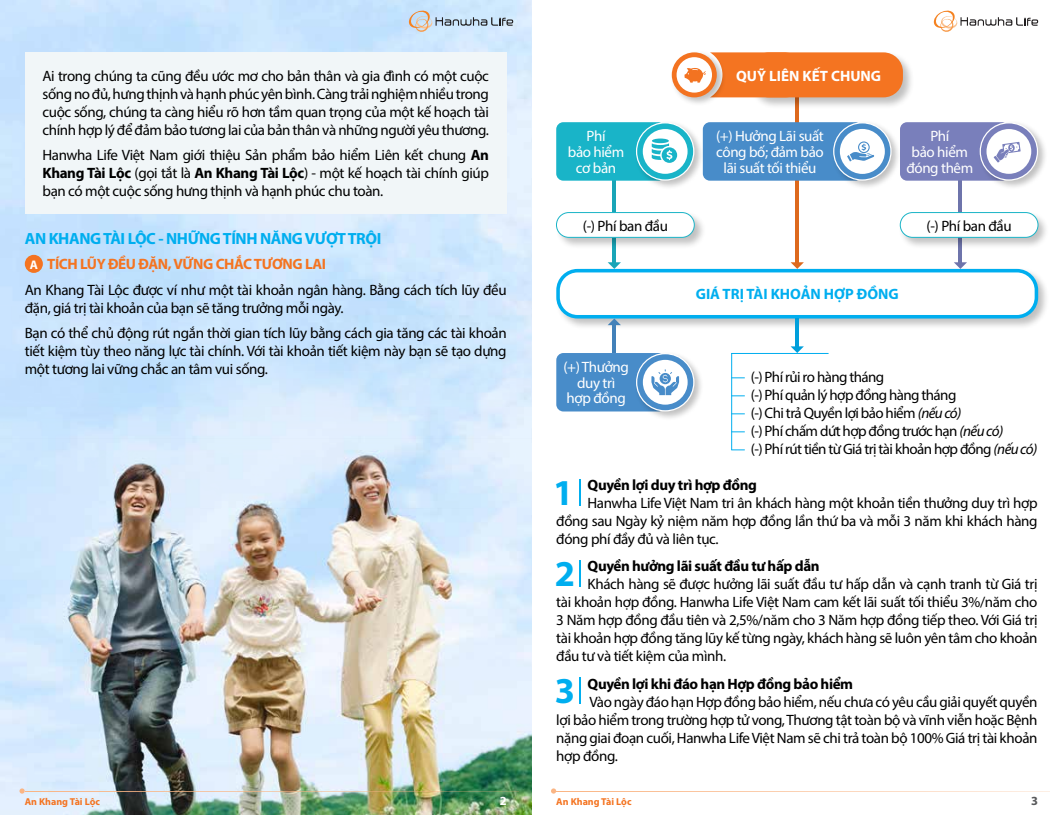
<style>
.page{position:relative;width:1063px;height:815px;background:#fff}
.page>*{position:absolute;margin:0;border:0;box-sizing:border-box;transform-origin:0 0}
.t1{font:700 36.62px "Myriad Pro";color:#00aeef}
.t2{font:700 16.25px "Myriad Pro";letter-spacing:-.025em;color:#00aeef}
.t3{font:15px/18px "Myriad Pro";letter-spacing:-.025em;color:#000;text-align:justify}
.t4{font:15px/15.6px "Myriad Pro";letter-spacing:-.025em;color:#fff;text-align:center}
.t5{font:700 15px "Myriad Pro";letter-spacing:-.025em;color:#000}
.t6{font:700 15px "Myriad Pro";letter-spacing:-.025em;color:#f47421}
.t7{font:700 15px "Myriad Pro";color:#00aeef}
.t8{font:700 15px "Myriad Pro";color:#fff}
.t9{font:700 12.5px "Myriad Pro";color:#58595b}
.t10{font:700 12.5px "Myriad Pro";color:#fff}
.t11{font:700 10px "Myriad Pro";color:#f47421}
.s1{font-weight:700}
.s2{font-size:12.5px;color:#fff}
.s3{font-style:italic}
</style>
<div class="page">
<svg style="left:933px;top:10px;width:105px;height:22px"></svg>
<svg style="left:551px;top:788px;width:5px;height:6px"></svg>
<hr style="left:556px;top:791px;width:494px;height:1px;background:#fab584">
<img style="left:0;top:508px;width:531px;height:307px">
<img style="left:0;top:0;width:531px;height:508px">
<hr style="left:579px;top:678px;width:2px;height:26px;background:#00aeef">
<hr style="left:579px;top:560px;width:2px;height:26px;background:#00aeef">
<hr style="left:579px;top:479px;width:2px;height:26px;background:#00aeef">
<div style="left:25px;top:255px;width:18px;height:18px;background:#f47421;border-radius:50%"></div>
<div style="left:555px;top:267px;width:495px;height:63px;background:#000;opacity:.25"></div>
<div style="left:558px;top:271px;width:478px;height:46px;background:#fff;border-radius:19px"></div>
<div style="left:556px;top:269px;width:482px;height:50px;border:4px solid #00aeef;border-radius:19px"></div>
<hr style="left:795px;top:97px;width:4px;height:166px;background:#dd691d">
<svg style="left:791px;top:262px;width:13px;height:7px"></svg>
<div style="left:748px;top:50px;width:167px;height:59px;background:#000;opacity:.25"></div>
<div style="left:749px;top:52px;width:154px;height:45px;background:#f47421;border-radius:19px"></div>
<div style="left:670px;top:50px;width:57px;height:57px;background:#000;opacity:.25"></div>
<svg style="left:672px;top:52px;width:45px;height:45px"></svg>
<div style="left:677px;top:57px;width:35px;height:36px;background:#fff;border-radius:50%"></div>
<svg style="left:685px;top:52px;width:121px;height:45px"></svg>
<hr style="left:613px;top:181px;width:3px;height:84px;background:#19a5b7">
<svg style="left:608px;top:262px;width:13px;height:7px"></svg>
<hr style="left:613px;top:322px;width:3px;height:31px;background:#4281b9">
<svg style="left:608px;top:319px;width:13px;height:6px"></svg>
<hr style="left:959px;top:181px;width:3px;height:84px;background:#6e74ab">
<svg style="left:954px;top:262px;width:13px;height:7px"></svg>
<div style="left:555px;top:211px;width:151px;height:38px;background:#000;opacity:.25"></div>
<div style="left:556px;top:213px;width:138px;height:24px;background:#fff;border-radius:12px"></div>
<div style="left:556px;top:212px;width:138px;height:26px;border:1px solid #1ab4c7;border-radius:12px"></div>
<div style="left:899px;top:211px;width:151px;height:38px;background:#000;opacity:.25"></div>
<div style="left:900px;top:213px;width:138px;height:24px;background:#fff;border-radius:12px"></div>
<div style="left:900px;top:212px;width:138px;height:26px;border:1px solid #1ab4c7;border-radius:12px"></div>
<hr style="left:731px;top:353px;width:1px;height:97px;background:#00aeef">
<hr style="left:731px;top:353px;width:98px;height:1px;background:#00aeef">
<svg style="left:731px;top:377px;width:14px;height:1px"></svg>
<svg style="left:731px;top:413px;width:14px;height:1px"></svg>
<svg style="left:731px;top:395px;width:14px;height:1px"></svg>
<svg style="left:731px;top:431px;width:14px;height:1px"></svg>
<svg style="left:731px;top:449px;width:14px;height:1px"></svg>
<div style="left:556px;top:353px;width:109px;height:58px;background:#488cc9;border-radius:7px"></div>
<div style="left:634px;top:351px;width:70px;height:70px;background:#000;opacity:.25"></div>
<svg style="left:637px;top:354px;width:57px;height:57px"></svg>
<div style="left:636px;top:353px;width:58px;height:58px;border:1px solid #fff;border-radius:50%"></div>
<div style="left:643px;top:360px;width:45px;height:45px;background:#fff;border-radius:50%"></div>
<div style="left:900px;top:122px;width:109px;height:59px;background:#797fbb;border-radius:7px"></div>
<div style="left:978px;top:120px;width:69px;height:70px;background:#000;opacity:.25"></div>
<svg style="left:980px;top:123px;width:57px;height:57px"></svg>
<div style="left:980px;top:122px;width:58px;height:59px;border:1px solid #fff;border-radius:50%"></div>
<div style="left:986px;top:129px;width:45px;height:45px;background:#fff;border-radius:50%"></div>
<svg style="left:994px;top:142px;width:27px;height:20px"></svg>
<div style="left:556px;top:122px;width:109px;height:59px;background:#19b4c8;border-radius:7px"></div>
<div style="left:634px;top:120px;width:70px;height:70px;background:#000;opacity:.25"></div>
<svg style="left:637px;top:123px;width:57px;height:57px"></svg>
<div style="left:636px;top:122px;width:58px;height:59px;border:1px solid #fff;border-radius:50%"></div>
<div style="left:643px;top:129px;width:45px;height:45px;background:#fff;border-radius:50%"></div>
<hr style="left:652px;top:139px;width:17px;height:4px;background:#19b4c8;border-radius:50%">
<svg style="left:652px;top:143px;width:26px;height:20px"></svg>
<div style="left:703px;top:122px;width:159px;height:59px;background:#488cc9;border-radius:7px"></div>
<div style="left:831px;top:120px;width:70px;height:70px;background:#000;opacity:.25"></div>
<svg style="left:834px;top:123px;width:57px;height:57px"></svg>
<div style="left:833px;top:122px;width:59px;height:59px;border:1px solid #fff;border-radius:50%"></div>
<div style="left:840px;top:129px;width:45px;height:45px;background:#fff;border-radius:50%"></div>
<svg style="left:847px;top:141px;width:27px;height:20px"></svg>
<svg style="left:651px;top:369px;width:28px;height:26px"></svg>
<hr style="left:795px;top:319px;width:4px;height:30px;background:#009fdb">
<svg style="left:791px;top:346px;width:13px;height:7px"></svg>
<div style="left:25px;top:52px;width:482px;height:162px;background:#f1f6f8"></div>
<svg style="left:20px;top:788px;width:5px;height:6px"></svg>
<hr style="left:25px;top:791px;width:493px;height:1px;background:#fab584">
<svg style="left:401px;top:10px;width:112px;height:23px"></svg>
<p class="t3" style="left:43px;top:67px;width:448px">Ai trong chúng ta cũng đều ước mơ cho bản thân và gia đình có một cuộc sống no đủ, hưng thịnh và hạnh phúc yên bình. Càng trải nghiệm nhiều trong cuộc sống, chúng ta càng hiểu rõ hơn tầm quan trọng của một kế hoạch tài chính hợp lý để đảm bảo tương lai của bản thân và những người yêu thương.</p>
<p class="t3" style="left:43px;top:146px;width:448px">Hanwha Life Việt Nam giới thiệu Sản phẩm bảo hiểm Liên kết chung <span class="s1">An Khang Tài Lộc</span> (gọi tắt là <span class="s1">An Khang Tài Lộc</span>) - một kế hoạch tài chính giúp bạn có một cuộc sống hưng thịnh và hạnh phúc chu toàn.</p>
<p class="t2" style="left:25px;top:228px;width:358px">AN KHANG TÀI LỘC - NHỮNG TÍNH NĂNG VƯỢT TRỘI</p>
<p class="t6" style="left:30px;top:254px;width:298px"><span class="s2">A</span> TÍCH LŨY ĐỀU ĐẶN, VỮNG CHẮC TƯƠNG LAI</p>
<p class="t3" style="left:25px;top:281px;width:483px">An Khang Tài Lộc được ví như một tài khoản ngân hàng. Bằng cách tích lũy đều đặn, giá trị tài khoản của bạn sẽ tăng trưởng mỗi ngày.</p>
<p class="t3" style="left:25px;top:324px;width:483px">Bạn có thể chủ động rút ngắn thời gian tích lũy bằng cách gia tăng các tài khoản tiết kiệm tùy theo năng lực tài chính. Với tài khoản tiết kiệm này bạn sẽ tạo dựng một tương lai vững chắc an tâm vui sống.</p>
<p class="t11" style="left:25px;top:795px;width:77px">An Khang Tài Lộc</p>
<p class="t10" style="left:500px;top:793px;width:8px">2</p>
<p class="t8" style="left:736px;top:66px;width:147px">QUỸ LIÊN KẾT CHUNG</p>
<p class="t4" style="left:568px;top:128px;width:58px">Phí<br>bảo hiểm cơ bản</p>
<p class="t4" style="left:716px;top:128px;width:109px">(+) Hưởng Lãi suất công bố; đảm bảo lãi suất tối thiểu</p>
<p class="t4" style="left:906px;top:128px;width:68px">Phí<br>bảo hiểm đóng thêm</p>
<p class="t3" style="left:583px;top:216px;width:87px">(-) Phí ban đầu</p>
<p class="t3" style="left:927px;top:216px;width:87px">(-) Phí ban đầu</p>
<p class="t4" style="left:563px;top:359px;width:67px">(+) Thưởng duy trì hợp đồng</p>
<p class="t7" style="left:696px;top:284px;width:204px">GIÁ TRỊ TÀI KHOẢN HỢP ĐỒNG</p>
<p class="t3" style="left:751px;top:368px;width:288px;text-align:left">(-) Phí rủi ro hàng tháng<br>(-) Phí quản lý hợp đồng hàng tháng<br>(-) Chi trả Quyền lợi bảo hiểm <span class="s3">(nếu có)<br></span>(-) Phí chấm dứt hợp đồng trước hạn <span class="s3">(nếu có)<br></span>(-) Phí rút tiền từ Giá trị tài khoản hợp đồng <span class="s3">(nếu có)</span></p>
<h1 class="t1" style="left:553px;top:468px;width:22px">1</h1>
<p class="t5" style="left:588px;top:475px;width:171px">Quyền lợi duy trì hợp đồng</p>
<p class="t3" style="left:556px;top:494px;width:483px;text-indent:31px">Hanwha Life Việt Nam tri ân khách hàng một khoản tiền thưởng duy trì hợp đồng sau Ngày kỷ niệm năm hợp đồng lần thứ ba và mỗi 3 năm khi khách hàng đóng phí đầy đủ và liên tục.</p>
<h1 class="t1" style="left:555px;top:549px;width:22px">2</h1>
<p class="t5" style="left:588px;top:556px;width:234px">Quyền hưởng lãi suất đầu tư hấp dẫn</p>
<p class="t3" style="left:556px;top:575px;width:483px;text-indent:31px">Khách hàng sẽ được hưởng lãi suất đầu tư hấp dẫn và cạnh tranh từ Giá trị tài khoản hợp đồng. Hanwha Life Việt Nam cam kết lãi suất tối thiểu 3%/năm cho 3 Năm hợp đồng đầu tiên và 2,5%/năm cho 3 Năm hợp đồng tiếp theo. Với Giá trị tài khoản hợp đồng tăng lũy kế từng ngày, khách hàng sẽ luôn yên tâm cho khoản đầu tư và tiết kiệm của mình.</p>
<h1 class="t1" style="left:555px;top:667px;width:22px">3</h1>
<p class="t5" style="left:588px;top:674px;width:267px">Quyền lợi khi đáo hạn Hợp đồng bảo hiểm</p>
<p class="t3" style="left:556px;top:693px;width:483px;text-indent:33px">Vào ngày đáo hạn Hợp đồng bảo hiểm, nếu chưa có yêu cầu giải quyết quyền lợi bảo hiểm trong trường hợp tử vong, Thương tật toàn bộ và vĩnh viễn hoặc Bệnh nặng giai đoạn cuối, Hanwha Life Việt Nam sẽ chi trả toàn bộ 100% Giá trị tài khoản hợp đồng.</p>
<p class="t11" style="left:556px;top:795px;width:77px">An Khang Tài Lộc</p>
<p class="t9" style="left:1031px;top:793px;width:8px">3</p>
</div>
